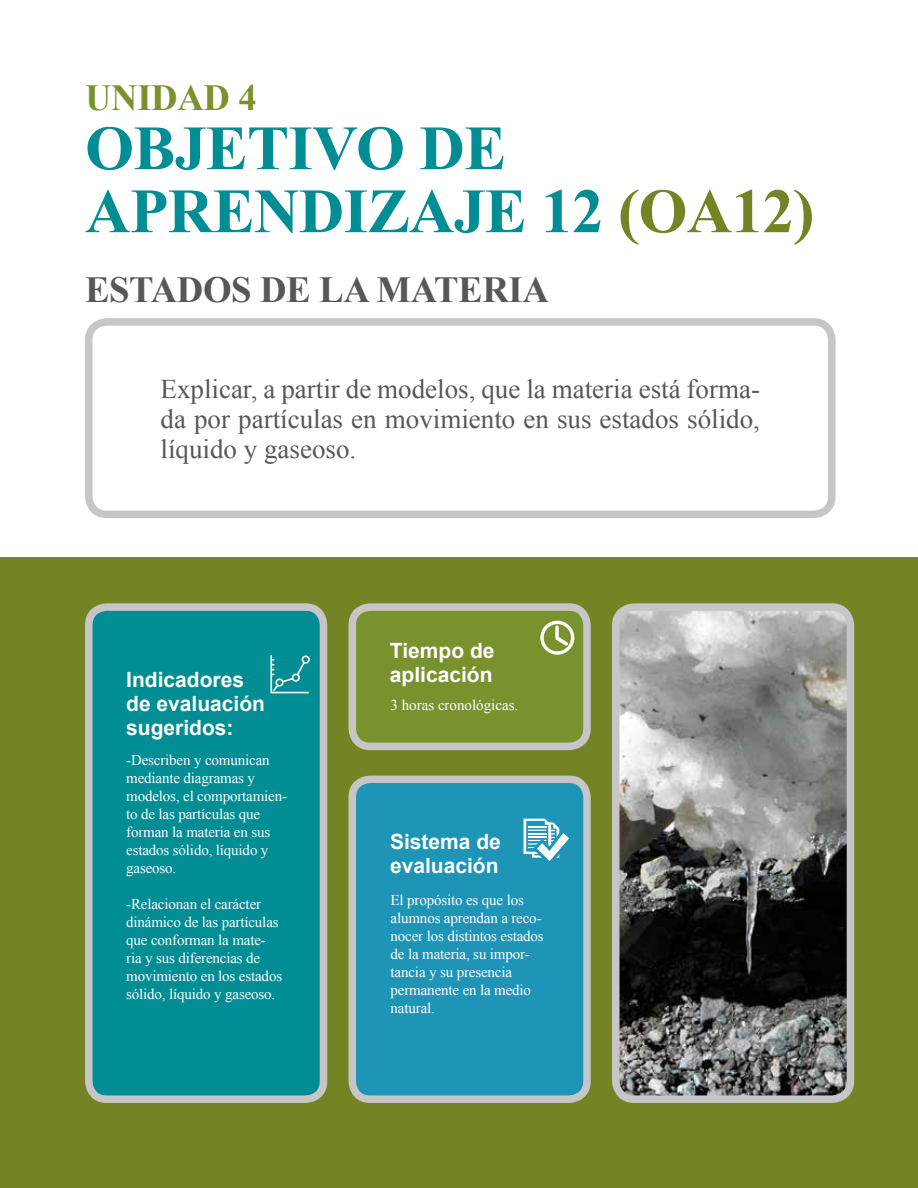
<style>
.page{position:relative;width:918px;height:1188px;background:#fff}
.page>*{position:absolute;margin:0;border:0;box-sizing:border-box;transform-origin:0 0}
.t1{font:700 63px/63px "Times New Roman";letter-spacing:-.01em;color:#008d94}
.t2{font:700 36.75px "Times New Roman";color:#575756}
.t3{font:700 36.75px "Times New Roman";letter-spacing:-.01em;color:#7a922e}
.t4{font:27px/30px "Times New Roman";color:#575756;text-align:justify}
.t5{font:700 21px/24px "Arial";color:#fff}
.t6{font:15px/18px "Times New Roman";letter-spacing:-.01em;color:#fff}
.s1{color:#748324}
</style>
<div class="page">
<div style="left:0;top:557px;width:918px;height:631px;background:#748324"></div>
<div style="left:89px;top:607px;width:235px;height:492px;background:#008d94;border-radius:18px"></div>
<div style="left:85px;top:603px;width:242px;height:500px;border:8px solid #c6c6c6;border-radius:18px"></div>
<svg style="left:270px;top:655px;width:40px;height:38px"></svg>
<div style="left:352px;top:779px;width:235px;height:320px;background:#1e94b6;border-radius:18px"></div>
<div style="left:349px;top:776px;width:242px;height:327px;border:8px solid #c6c6c6;border-radius:18px"></div>
<img style="left:621px;top:612px;width:224px;height:482px">
<div style="left:612px;top:603px;width:242px;height:500px;border:8px solid #c6c6c6;border-radius:19px"></div>
<div style="left:85px;top:318px;width:751px;height:200px;border:8px solid #c6c6c6;border-radius:18px"></div>
<svg style="left:524px;top:819px;width:45px;height:42px"></svg>
<div style="left:352px;top:607px;width:235px;height:139px;background:#7a922e;border-radius:18px"></div>
<div style="left:349px;top:603px;width:242px;height:147px;border:8px solid #c6c6c6;border-radius:18px"></div>
<svg style="left:540px;top:621px;width:34px;height:34px"></svg>
<h2 class="t3" style="left:85px;top:72px;width:173px">UNIDAD 4</h2>
<h1 class="t1" style="left:85px;top:115px;width:378px">OBJETIVO DE<br>APRENDI</h1>
<h1 class="t1" style="left:368px;top:178px;width:448px">ZAJE 12 <span class="s1">(OA12)</span></h1>
<h2 class="t2" style="left:85px;top:264px;width:71px">ESTADO</h2>
<h2 class="t2" style="left:231px;top:264px;width:171px">S DELAMATERIA</h2>
<h3 class="t4" style="left:161px;top:373px;width:601px">Explicar, a partir de modelos, que la materia está forma&shy;da por partículas en movimiento en sus estados sólido, líquido y gaseoso.</h3>
<h3 class="t5" style="left:126px;top:669px;width:140px">Indicadores de evaluación sugeridos:</h3>
<h3 class="t5" style="left:390px;top:639px;width:106px">Tiempo de aplicación</h3>
<p class="t6" style="left:391px;top:696px;width:129px">3 horas cronológicas.</p>
<p class="t6" style="left:126px;top:751px;width:162px">-Describen y comunican mediante diagramas y modelos, el comportamien&shy;to de las partículas que forman la materia en sus estados sólido, líquido y gaseoso.</p>
<p class="t6" style="left:126px;top:895px;width:157px">-Relacionan el carácter dinámico de las partículas que conforman la mate&shy;ria y sus diferencias de movimiento en los estados sólido, líquido y gaseoso.</p>
<p class="t6" style="left:391px;top:891px;width:155px">El propósito es que los alumnos aprendan a reco&shy;nocer los distintos estados de la materia, su impor&shy;tancia y su presencia permanente en la medio natural.</p>
<h3 class="t5" style="left:390px;top:831px;width:112px">Sistema de evaluación</h3>
</div>
